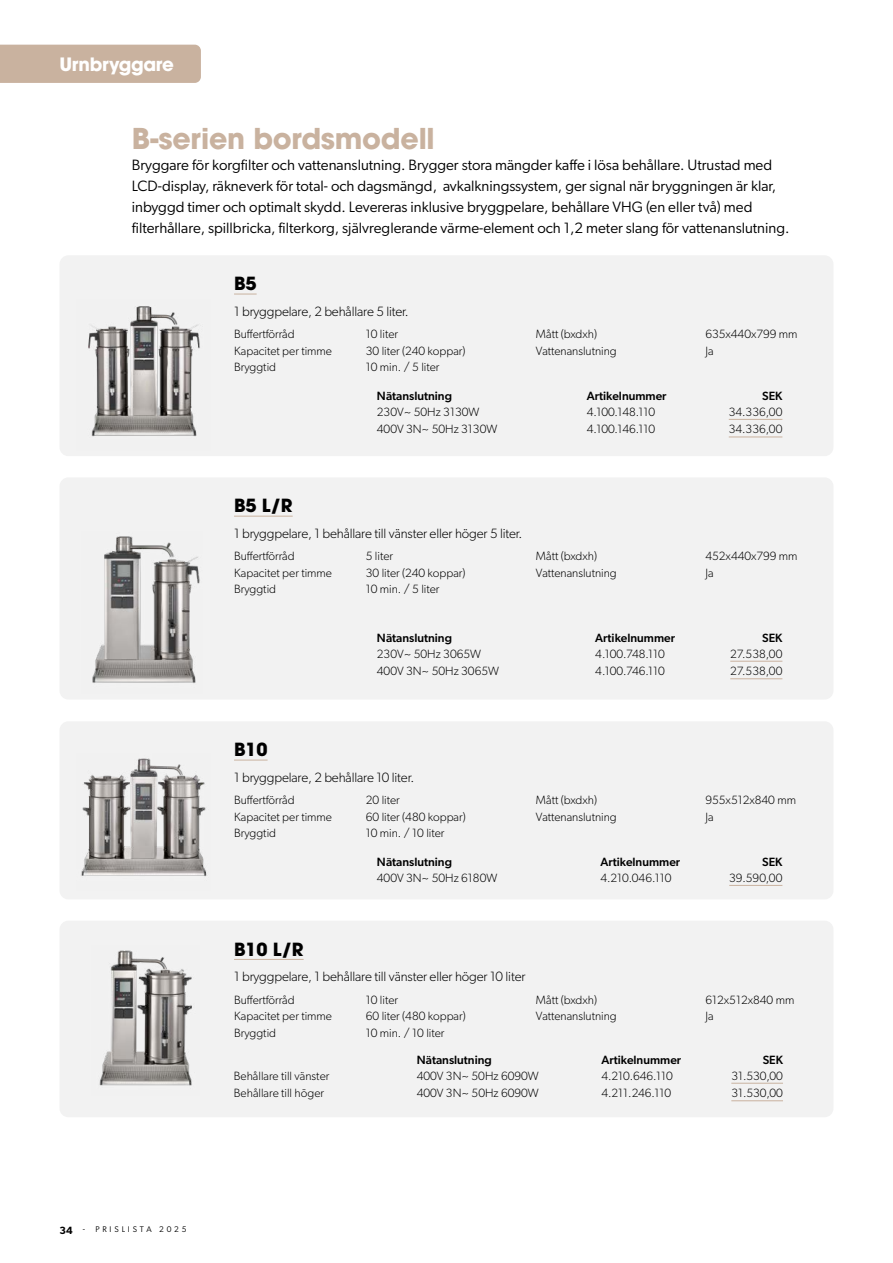
<style>
.page{position:relative;width:893px;height:1263px;background:#fff}
.page>*{position:absolute;margin:0;border:0;box-sizing:border-box;transform-origin:0 0}
.t1{font:700 28.5px "ITC Avant Garde Pro";letter-spacing:-.01em;color:#c9b29f}
.t2{font:700 18.3px "ITC Avant Garde Pro";letter-spacing:-.02em;color:#fff}
.t3{font:700 18px "ITC Avant Garde Pro";letter-spacing:-.01em;color:#000}
.t4{font:15px/21px "Gibson";color:#000}
.t5{font:300 13.5px "Gibson";letter-spacing:-.01em;color:#000}
.t6{font:300 12px "Gibson";color:#000}
.t7{font:500 12px "Gibson";color:#000}
.t8{font:8.25px "Gibson";letter-spacing:.35em;color:#000}
.s1{font-weight:600;font-size:10.5px}
</style>
<div class="page">
<div style="left:60px;top:255px;width:773px;height:201px;background:#f2f2f2;border-radius:9px"></div>
<svg style="left:234px;top:294px;width:23px;height:1px"></svg>
<hr style="left:729px;top:419px;width:53px;height:1px;background:#c9b29f">
<hr style="left:729px;top:436px;width:53px;height:1px;background:#c9b29f">
<div style="left:60px;top:477px;width:773px;height:222px;background:#f2f2f2;border-radius:9px"></div>
<hr style="left:234px;top:516px;width:59px;height:1px;background:#c9b29f">
<hr style="left:730px;top:661px;width:52px;height:1px;background:#c9b29f">
<hr style="left:730px;top:678px;width:52px;height:1px;background:#c9b29f">
<div style="left:60px;top:721px;width:773px;height:178px;background:#f2f2f2;border-radius:9px"></div>
<hr style="left:234px;top:760px;width:34px;height:1px;background:#c9b29f">
<hr style="left:729px;top:885px;width:53px;height:1px;background:#c9b29f">
<div style="left:60px;top:921px;width:773px;height:196px;background:#f2f2f2;border-radius:9px"></div>
<hr style="left:234px;top:959px;width:70px;height:1px;background:#c9b29f">
<hr style="left:731px;top:1083px;width:52px;height:1px;background:#c9b29f">
<hr style="left:731px;top:1100px;width:52px;height:1px;background:#c9b29f">
<img style="left:88px;top:306px;width:112px;height:131px">
<img style="left:92px;top:536px;width:108px;height:147px">
<img style="left:99px;top:950px;width:93px;height:136px">
<img style="left:81px;top:758px;width:126px;height:119px">
<div style="left:0;top:45px;width:201px;height:38px;background:#c9b29f"></div>
<h2 class="t2" style="left:60px;top:52px;width:116px">Urnbryggare</h2>
<h1 class="t1" style="left:132px;top:119px;width:304px">B-serien bordsmodell</h1>
<p class="t4" style="left:132px;top:154px;width:659px">Bryggare för korgfilter och vattenanslutning. Brygger stora mängder kaffe i lösa behållare. Utrustad med LCD-display, räkneverk för total- och dagsmängd, avkalkningssystem, ger signal när bryggningen är klar, inbyggd timer och optimalt skydd. Levereras inklusive bryggpelare, behållare VHG (en eller två) med filterhållare, spillbricka, filterkorg, självreglerande värme-element och 1,2 meter slang för vattenanslutning.</p>
<h3 class="t3" style="left:234px;top:272px;width:24px">B5</h3>
<p class="t5" style="left:234px;top:303px;width:176px">1 bryggpelare, 2 behållare 5 liter.</p>
<p class="t6" style="left:234px;top:327px;width:62px">Buffertförråd</p>
<p class="t6" style="left:366px;top:327px;width:34px">10 liter</p>
<p class="t6" style="left:234px;top:343px;width:99px">Kapacitet per timme</p>
<p class="t6" style="left:366px;top:343px;width:101px">30 liter (240 koppar)</p>
<p class="t6" style="left:234px;top:360px;width:44px">Bryggtid</p>
<p class="t6" style="left:366px;top:360px;width:75px">10 min. / 5 liter</p>
<p class="t6" style="left:536px;top:327px;width:63px">Mått (bxdxh)</p>
<p class="t6" style="left:705px;top:327px;width:94px">635x440x799 mm</p>
<p class="t6" style="left:536px;top:343px;width:82px">Vattenanslutning</p>
<p class="t6" style="left:705px;top:343px;width:10px">Ja</p>
<p class="t7" style="left:377px;top:388px;width:77px">Nätanslutning</p>
<p class="t7" style="left:587px;top:388px;width:81px">Artikelnummer</p>
<p class="t7" style="left:762px;top:388px;width:22px">SEK</p>
<p class="t6" style="left:377px;top:404px;width:104px">230V~ 50Hz 3130W</p>
<p class="t6" style="left:587px;top:404px;width:70px">4.100.148.110</p>
<p class="t6" style="left:729px;top:404px;width:55px">34.336,00</p>
<p class="t6" style="left:377px;top:422px;width:122px">400V 3N~ 50Hz 3130W</p>
<p class="t6" style="left:587px;top:422px;width:70px">4.100.146.110</p>
<p class="t6" style="left:729px;top:422px;width:55px">34.336,00</p>
<h3 class="t3" style="left:234px;top:494px;width:60px">B5 L/R</h3>
<p class="t5" style="left:234px;top:525px;width:290px">1 bryggpelare, 1 behållare till vänster eller höger 5 liter.</p>
<p class="t6" style="left:234px;top:549px;width:62px">Buffertförråd</p>
<p class="t6" style="left:366px;top:549px;width:29px">5 liter</p>
<p class="t6" style="left:234px;top:565px;width:99px">Kapacitet per timme</p>
<p class="t6" style="left:366px;top:565px;width:101px">30 liter (240 koppar)</p>
<p class="t6" style="left:234px;top:582px;width:44px">Bryggtid</p>
<p class="t6" style="left:366px;top:582px;width:75px">10 min. / 5 liter</p>
<p class="t6" style="left:536px;top:549px;width:63px">Mått (bxdxh)</p>
<p class="t6" style="left:705px;top:549px;width:94px">452x440x799 mm</p>
<p class="t6" style="left:536px;top:565px;width:82px">Vattenanslutning</p>
<p class="t6" style="left:705px;top:565px;width:10px">Ja</p>
<p class="t7" style="left:377px;top:630px;width:77px">Nätanslutning</p>
<p class="t7" style="left:595px;top:630px;width:81px">Artikelnummer</p>
<p class="t7" style="left:762px;top:630px;width:22px">SEK</p>
<p class="t6" style="left:377px;top:646px;width:106px">230V~ 50Hz 3065W</p>
<p class="t6" style="left:595px;top:646px;width:71px">4.100.748.110</p>
<p class="t6" style="left:730px;top:646px;width:54px">27.538,00</p>
<p class="t6" style="left:377px;top:664px;width:124px">400V 3N~ 50Hz 3065W</p>
<p class="t6" style="left:595px;top:664px;width:71px">4.100.746.110</p>
<p class="t6" style="left:730px;top:664px;width:54px">27.538,00</p>
<h3 class="t3" style="left:234px;top:738px;width:35px">B10</h3>
<p class="t5" style="left:234px;top:769px;width:182px">1 bryggpelare, 2 behållare 10 liter.</p>
<p class="t6" style="left:234px;top:793px;width:62px">Buffertförråd</p>
<p class="t6" style="left:366px;top:793px;width:36px">20 liter</p>
<p class="t6" style="left:234px;top:809px;width:99px">Kapacitet per timme</p>
<p class="t6" style="left:366px;top:809px;width:101px">60 liter (480 koppar)</p>
<p class="t6" style="left:234px;top:826px;width:44px">Bryggtid</p>
<p class="t6" style="left:366px;top:826px;width:80px">10 min. / 10 liter</p>
<p class="t6" style="left:536px;top:793px;width:63px">Mått (bxdxh)</p>
<p class="t6" style="left:705px;top:793px;width:92px">955x512x840 mm</p>
<p class="t6" style="left:536px;top:809px;width:82px">Vattenanslutning</p>
<p class="t6" style="left:705px;top:809px;width:10px">Ja</p>
<p class="t7" style="left:377px;top:854px;width:77px">Nätanslutning</p>
<p class="t7" style="left:600px;top:854px;width:81px">Artikelnummer</p>
<p class="t7" style="left:762px;top:854px;width:22px">SEK</p>
<p class="t6" style="left:377px;top:870px;width:122px">400V 3N~ 50Hz 6180W</p>
<p class="t6" style="left:600px;top:870px;width:73px">4.210.046.110</p>
<p class="t6" style="left:729px;top:870px;width:55px">39.590,00</p>
<h3 class="t3" style="left:234px;top:937px;width:71px">B10 L/R</h3>
<p class="t5" style="left:234px;top:968px;width:293px">1 bryggpelare, 1 behållare till vänster eller höger 10 liter</p>
<p class="t6" style="left:234px;top:992px;width:62px">Buffertförråd</p>
<p class="t6" style="left:366px;top:992px;width:34px">10 liter</p>
<p class="t6" style="left:234px;top:1009px;width:99px">Kapacitet per timme</p>
<p class="t6" style="left:366px;top:1009px;width:101px">60 liter (480 koppar)</p>
<p class="t6" style="left:234px;top:1025px;width:44px">Bryggtid</p>
<p class="t6" style="left:366px;top:1025px;width:80px">10 min. / 10 liter</p>
<p class="t6" style="left:536px;top:992px;width:63px">Mått (bxdxh)</p>
<p class="t6" style="left:705px;top:992px;width:90px">612x512x840 mm</p>
<p class="t6" style="left:536px;top:1009px;width:82px">Vattenanslutning</p>
<p class="t6" style="left:705px;top:1009px;width:10px">Ja</p>
<p class="t7" style="left:417px;top:1052px;width:77px">Nätanslutning</p>
<p class="t7" style="left:601px;top:1052px;width:81px">Artikelnummer</p>
<p class="t7" style="left:763px;top:1052px;width:22px">SEK</p>
<p class="t6" style="left:234px;top:1068px;width:97px">Behållare till vänster</p>
<p class="t6" style="left:417px;top:1068px;width:124px">400V 3N~ 50Hz 6090W</p>
<p class="t6" style="left:601px;top:1068px;width:73px">4.210.646.110</p>
<p class="t6" style="left:731px;top:1068px;width:53px">31.530,00</p>
<p class="t6" style="left:234px;top:1086px;width:92px">Behållare till höger</p>
<p class="t6" style="left:417px;top:1086px;width:124px">400V 3N~ 50Hz 6090W</p>
<p class="t6" style="left:601px;top:1086px;width:71px">4.211.246.110</p>
<p class="t6" style="left:731px;top:1086px;width:53px">31.530,00</p>
<p class="t8" style="left:60px;top:1224px;width:129px"><span class="s1">34</span> - PRISLISTA 2025</p>
</div>
